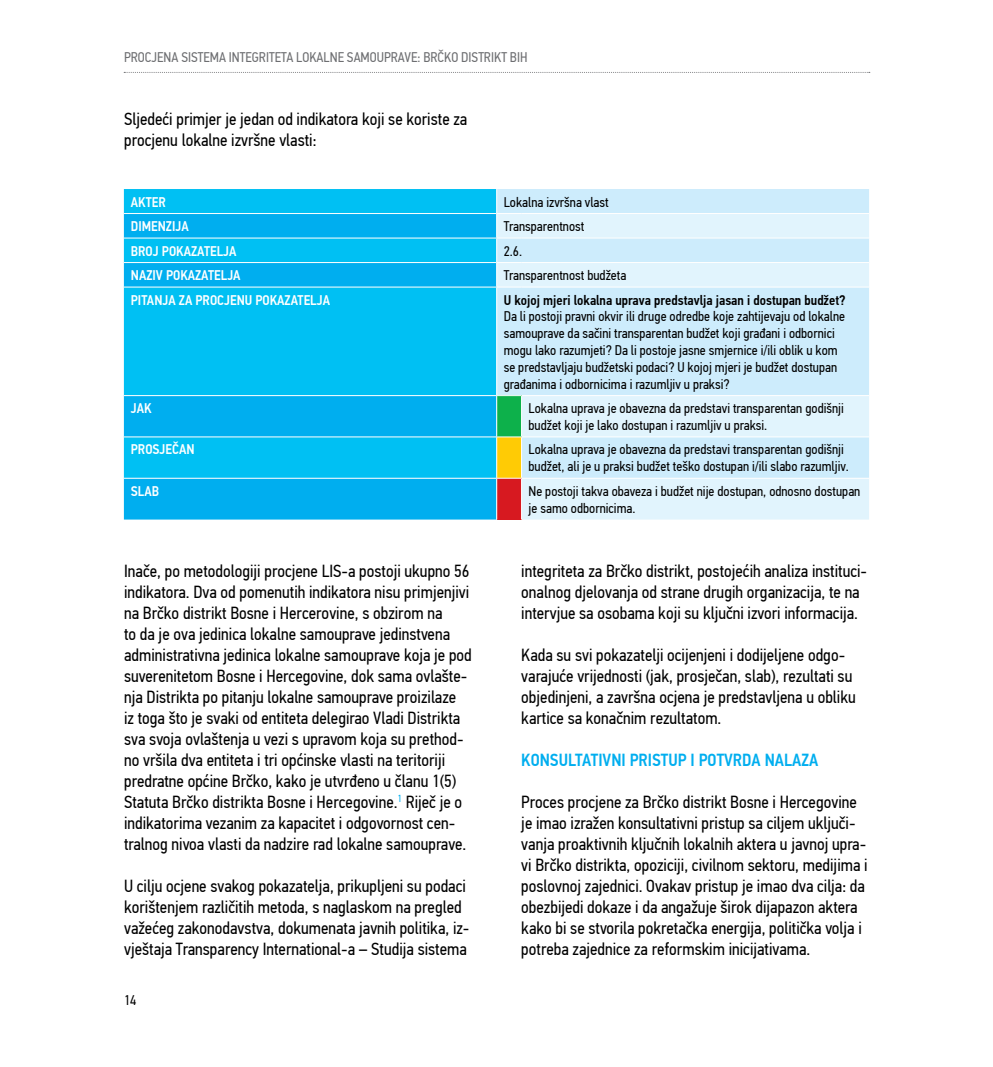
<style>
.page{position:relative;width:993px;height:1067px;background:#fff}
.page>*{position:absolute;margin:0;border:0;box-sizing:border-box;transform-origin:0 0}
.t1{font:17.5px/21px "PF Din Text Cond Pro";color:#000}
.t2{font:500 17.5px "PF Din Text Cond Pro";color:#00aeef}
.t3{font:14px/16.8px "PF Din Text Cond Pro";color:#000}
.t4{font:500 14px "PF Din Text Cond Pro";color:#fff}
.t5{font:14px "PF Din Text Cond Pro";color:#6d6e71}
.t6{font:500 14px "PF Din Text Cond Pro";color:#000}
</style>
<div class="page">
<div style="left:124px;top:189px;width:372px;height:24px;background:#00c0f3"></div>
<div style="left:521px;top:189px;width:347px;height:24px;background:#cdecfc"></div>
<svg style="left:124px;top:214px;width:372px;height:305px;background:#01b8f1"></svg>
<svg style="left:497px;top:214px;width:371px;height:305px;background:#d5effc"></svg>
<div style="left:496px;top:395px;width:25px;height:42px;background:#0db14b"></div>
<div style="left:496px;top:437px;width:25px;height:41px;background:#ffcb05"></div>
<div style="left:496px;top:478px;width:25px;height:41px;background:#d71920"></div>
<hr style="left:124px;top:238px;width:372px;height:1px;background:#fff">
<hr style="left:521px;top:238px;width:347px;height:1px;background:#fff">
<hr style="left:124px;top:262px;width:372px;height:1px;background:#fff">
<hr style="left:521px;top:262px;width:347px;height:1px;background:#fff">
<hr style="left:124px;top:287px;width:372px;height:1px;background:#fff">
<svg style="left:496px;top:189px;width:25px;height:99px;background:#d9f0fc"></svg>
<hr style="left:496px;top:287px;width:1px;height:108px;background:#fff">
<hr style="left:521px;top:287px;width:347px;height:1px;background:#fff">
<hr style="left:124px;top:395px;width:372px;height:1px;background:#fff">
<svg style="left:496px;top:395px;width:25px;height:1px"></svg>
<hr style="left:496px;top:396px;width:1px;height:40px;background:#fff">
<hr style="left:521px;top:395px;width:347px;height:1px;background:#fff">
<hr style="left:521px;top:396px;width:1px;height:40px;background:#fff">
<hr style="left:124px;top:436px;width:372px;height:1px;background:#fff">
<svg style="left:496px;top:436px;width:25px;height:1px"></svg>
<hr style="left:496px;top:437px;width:1px;height:41px;background:#fff">
<hr style="left:521px;top:436px;width:347px;height:1px;background:#fff">
<hr style="left:521px;top:437px;width:1px;height:41px;background:#fff">
<hr style="left:124px;top:478px;width:372px;height:1px;background:#fff">
<svg style="left:497px;top:478px;width:24px;height:1px"></svg>
<hr style="left:496px;top:478px;width:1px;height:41px;background:#fff">
<hr style="left:521px;top:478px;width:347px;height:1px;background:#fff">
<hr style="left:521px;top:478px;width:1px;height:41px;background:#fff">
<svg style="left:124px;top:72px;width:745px;height:1px"></svg>
<p class="t5" style="left:124px;top:49px;width:405px">PROCJENA SISTEMA INTEGRITETA LOKALNE SAMOUPRAVE: BRČKO DISTRIKT BIH</p>
<p class="t1" style="left:124px;top:108px;width:344px">Sljedeći primjer je jedan od indikatora koji se koriste za procjenu lokalne izvršne vlasti:</p>
<p class="t4" style="left:131px;top:193px;width:36px">AKTER</p>
<p class="t3" style="left:503px;top:193px;width:107px">Lokalna izvršna vlast</p>
<p class="t4" style="left:131px;top:218px;width:59px">DIMENZIJA</p>
<p class="t3" style="left:503px;top:218px;width:82px">Transparentnost</p>
<p class="t4" style="left:131px;top:242px;width:107px">BROJ POKAZATELJA</p>
<p class="t3" style="left:503px;top:242px;width:20px">2.6.</p>
<p class="t4" style="left:131px;top:267px;width:111px">NAZIV POKAZATELJA</p>
<p class="t3" style="left:503px;top:267px;width:124px">Transparentnost budžeta</p>
<p class="t4" style="left:131px;top:291px;width:200px">PITANJA ZA PROCJENU POKAZATELJA</p>
<p class="t6" style="left:503px;top:291px;width:343px">U kojoj mjeri lokalna uprava predstavlja jasan i dostupan budžet?</p>
<p class="t3" style="left:503px;top:308px;width:343px">Da li postoji pravni okvir ili druge odredbe koje zahtijevaju od lokalne samouprave da sačini transparentan budžet koji građani i odbornici mogu lako razumjeti? Da li postoje jasne smjernice i/ili oblik u kom se predstavljaju budžetski podaci? U kojoj mjeri je budžet dostupan građanima i odbornicima i razumljiv u praksi?</p>
<p class="t4" style="left:131px;top:400px;width:22px">JAK</p>
<p class="t3" style="left:528px;top:400px;width:317px">Lokalna uprava je obavezna da predstavi transparentan godišnji budžet koji je lako dostupan i razumljiv u praksi.</p>
<p class="t4" style="left:131px;top:441px;width:65px">PROSJEČAN</p>
<p class="t3" style="left:528px;top:441px;width:322px">Lokalna uprava je obavezna da predstavi transparentan godišnji budžet, ali je u praksi budžet teško dostupan i/ili slabo razumljiv.</p>
<p class="t4" style="left:131px;top:482px;width:30px">SLAB</p>
<p class="t3" style="left:528px;top:482px;width:333px">Ne postoji takva obaveza i budžet nije dostupan, odnosno dostupan je samo odbornicima.</p>
<p class="t1" style="left:124px;top:560px;width:349px">Inače, po metodologiji procjene LIS-a postoji ukupno 56 indikatora. Dva od pomenutih indikatora nisu primjenjivi na Brčko distrikt Bosne i Hercerovine, s obzirom na<br>to da je ova jedinica lokalne samouprave jedinstvena administrativna jedinica lokalne samouprave koja je pod suverenitetom Bosne i Hercegovine, dok sama ovlašte&shy;nja Distrikta po pitanju lokalne samouprave proizilaze<br>iz toga što je svaki od entiteta delegirao Vladi Distrikta sva svoja ovlaštenja u vezi s upravom koja su prethod&shy;no vršila dva entiteta i tri općinske vlasti na teritoriji predratne općine Brčko, kako je utvrđeno u članu 1(5)<br>Statuta Brčko distrikta Bosne i Hercegovine.<sup>1</sup> Riječ je o indikatorima vezanim za kapacitet i odgovornost cen&shy;tralnog nivoa vlasti da nadzire rad lokalne samouprave.</p>
<p class="t1" style="left:124px;top:875px;width:347px">U cilju ocjene svakog pokazatelja, prikupljeni su podaci korištenjem različitih metoda, s naglaskom na pregled važećeg zakonodavstva, dokumenata javnih politika, iz&shy;vještaja Transparency International-a – Studija sistema</p>
<p class="t3" style="left:124px;top:991px;width:14px">14</p>
<p class="t1" style="left:521px;top:560px;width:347px">integriteta za Brčko distrikt, postojećih analiza instituci&shy;onalnog djelovanja od strane drugih organizacija, te na intervjue sa osobama koji su ključni izvori informacija.</p>
<p class="t1" style="left:521px;top:644px;width:336px">Kada su svi pokazatelji ocijenjeni i dodijeljene odgo&shy;varajuće vrijednosti (jak, prosječan, slab), rezultati su objedinjeni, a završna ocjena je predstavljena u obliku kartice sa konačnim rezultatom.</p>
<p class="t2" style="left:521px;top:749px;width:298px">KONSULTATIVNI PRISTUP I POTVRDA NALAZA</p>
<p class="t1" style="left:521px;top:791px;width:348px">Proces procjene za Brčko distrikt Bosne i Hercegovine je imao izražen konsultativni pristup sa ciljem uključi&shy;vanja proaktivnih ključnih lokalnih aktera u javnoj upra&shy;vi Brčko distrikta, opoziciji, civilnom sektoru, medijima i poslovnoj zajednici. Ovakav pristup je imao dva cilja: da obezbijedi dokaze i da angažuje širok dijapazon aktera kako bi se stvorila pokretačka energija, politička volja i potreba zajednice za reformskim inicijativama.</p>
</div>
